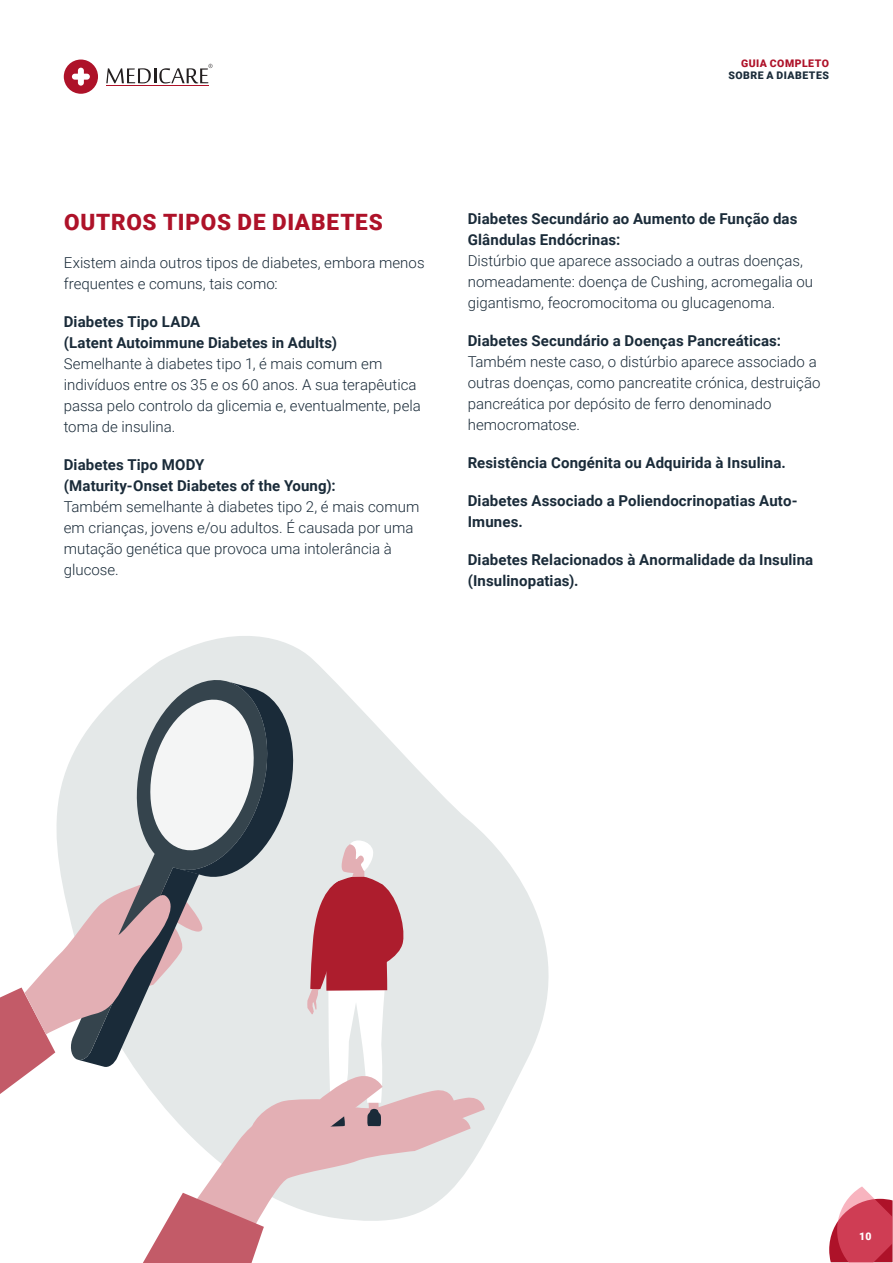
<style>
.page{position:relative;width:893px;height:1263px;background:#fff}
.page>*{position:absolute;margin:0;border:0;box-sizing:border-box;transform-origin:0 0}
.t1{font:900 22.5px "Roboto";letter-spacing:.035em;color:#ae1229}
.t2{font:300 15px/21px "Roboto";color:#1a2b39}
.t3{font:700 15px/21px "Roboto";letter-spacing:.01em;color:#1a2b39}
.t4{font:900 10.5px "Roboto";letter-spacing:.05em;color:#1a2b39}
.t5{font:900 10.5px "Roboto";letter-spacing:.05em;color:#ae1229}
.t6{font:900 10.5px "Roboto";color:#fff}
</style>
<div class="page">
<svg style="left:64px;top:60px;width:34px;height:34px"></svg>
<svg style="left:106px;top:64px;width:107px;height:19px"></svg>
<hr style="left:106px;top:85px;width:102px;height:1px;background:#ae1229">
<svg style="left:829px;top:1186px;width:63px;height:77px"></svg>
<svg style="left:152px;top:636px;width:397px;height:505px"></svg>
<svg style="left:201px;top:1165px;width:270px;height:56px;fill:#e4e8e8"></svg>
<svg style="left:143px;top:1193px;width:121px;height:70px"></svg>
<div style="left:134px;top:667px;width:142px;height:14px;background:#e4e8e8"></div>
<svg style="left:0;top:681px;width:485px;height:484px"></svg>
<hr style="left:892px;top:0;width:1px;height:1263px;background:#ae1229">
<p class="t5" style="left:741px;top:56px;width:89px">GUIA COMPLETO</p>
<p class="t4" style="left:728px;top:68px;width:102px">SOBRE A DIABETES</p>
<h1 class="t1" style="left:64px;top:206px;width:320px">OUTROS TIPOS DE DIABETES</h1>
<p class="t2" style="left:64px;top:251px;width:362px">Existem ainda outros tipos de diabetes, embora menos frequentes e comuns, tais como:</p>
<p class="t3" style="left:64px;top:310px;width:275px">Diabetes Tipo LADA<br>(Latent Autoimmune Diabetes in Adults)</p>
<p class="t2" style="left:64px;top:352px;width:359px">Semelhante à diabetes tipo 1, é mais comum em indivíduos entre os 35 e os 60 anos. A sua terapêutica passa pelo controlo da glicemia e, eventualmente, pela toma de insulina.</p>
<p class="t3" style="left:64px;top:453px;width:274px">Diabetes Tipo MODY<br>(Maturity-Onset Diabetes of the Young):</p>
<p class="t2" style="left:64px;top:495px;width:357px">Também semelhante à diabetes tipo 2, é mais comum em crianças, jovens e/ou adultos. É causada por uma mutação genética que provoca uma intolerância à glucose.</p>
<p class="t3" style="left:468px;top:207px;width:331px">Diabetes Secundário ao Aumento de Função das<br>Glândulas Endócrinas:</p>
<p class="t2" style="left:468px;top:249px;width:347px">Distúrbio que aparece associado a outras doenças, nomeadamente: doença de Cushing, acromegalia ou gigantismo, feocromocitoma ou glucagenoma.</p>
<p class="t3" style="left:468px;top:329px;width:315px">Diabetes Secundário a Doenças Pancreáticas:</p>
<p class="t2" style="left:468px;top:350px;width:354px">Também neste caso, o distúrbio aparece associado a outras doenças, como pancreatite crónica, destruição pancreática por depósito de ferro denominado hemocromatose.</p>
<p class="t3" style="left:468px;top:451px;width:320px">Resistência Congénita ou Adquirida à Insulina.</p>
<p class="t3" style="left:468px;top:489px;width:331px">Diabetes Associado a Poliendocrinopatias Auto-<br>Imunes.</p>
<p class="t3" style="left:468px;top:548px;width:347px">Diabetes Relacionados à Anormalidade da Insulina (Insulinopatias).</p>
<p class="t6" style="left:859px;top:1229px;width:14px">10</p>
</div>
